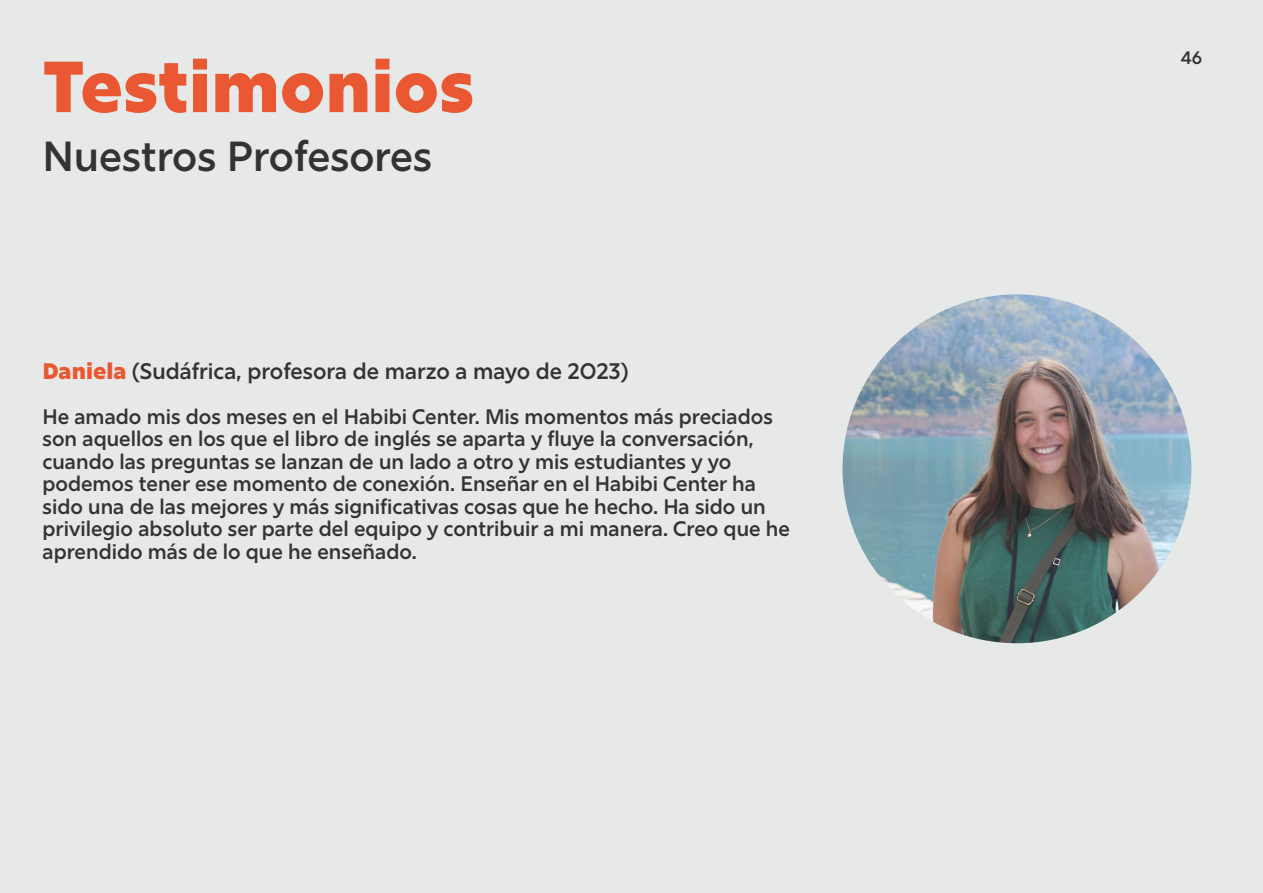
<style>
.page{position:relative;width:1263px;height:893px;background:#e7e8e8}
.page>*{position:absolute;margin:0;border:0;box-sizing:border-box;transform-origin:0 0}
.t1{font:900 72px "Rig Sans";color:#ea5833}
.t2{font:600 42px "Rig Sans";color:#333}
.t3{font:600 22.5px "Rig Sans";color:#333}
.t4{font:600 21px/22.5px "Rig Sans";color:#333}
.t5{font:600 18px "Rig Sans";color:#333}
.s1{font-weight:900;color:#ea5833}
</style>
<div class="page">
<img style="left:842px;top:294px;width:349px;height:349px;border-radius:174px">
<h1 class="t1" style="left:43px;top:42px;width:433px">Testimonios</h1>
<h2 class="t2" style="left:43px;top:131px;width:391px">Nuestros Profesores</h2>
<p class="t3" style="left:43px;top:357px;width:588px"><span class="s1">Daniela</span> (Sudáfrica, profesora de marzo a mayo de 2023)</p>
<p class="t4" style="left:43px;top:405px;width:749px">He amado mis dos meses en el Habibi Center. Mis momentos más preciados son aquellos en los que el libro de inglés se aparta y fluye la conversación, cuando las preguntas se lanzan de un lado a otro y mis estudiantes y yo podemos tener ese momento de conexión. Enseñar en el Habibi Center ha sido una de las mejores y más significativas cosas que he hecho. Ha sido un privilegio absoluto ser parte del equipo y contribuir a mi manera. Creo que he aprendido más de lo que he enseñado.</p>
<p class="t5" style="left:1181px;top:47px;width:23px">46</p>
</div>
